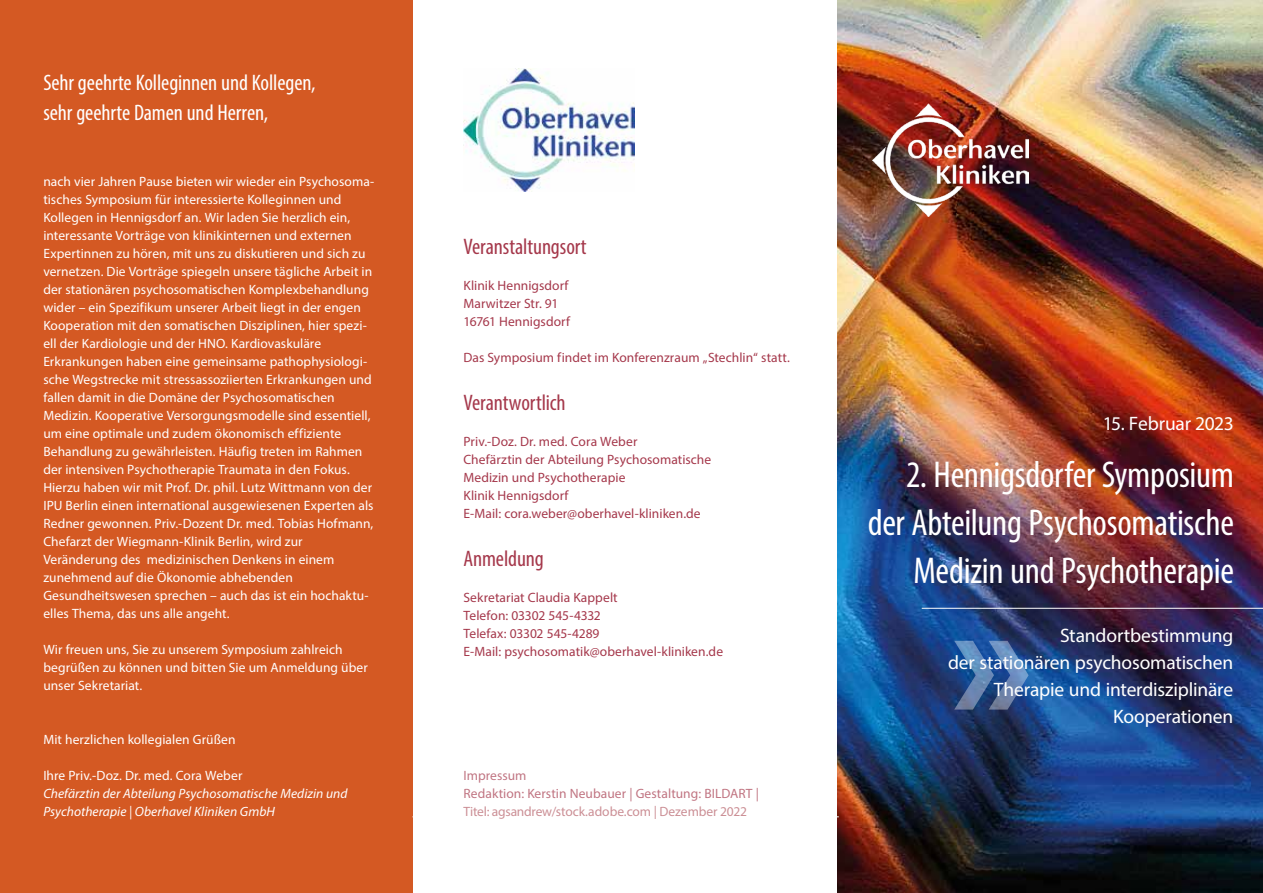
<style>
.page{position:relative;width:1263px;height:893px;background:#fff}
.page>*{position:absolute;margin:0;border:0;box-sizing:border-box;transform-origin:0 0}
.t1{font:700 180px "Myriad Pro";color:#fff}
.t2{font:condensed 37.5px/48px "Myriad Pro";letter-spacing:-.01em;color:#fff;text-align:right}
.t3{font:condensed 22.5px/30px "Myriad Pro";letter-spacing:-.005em;color:#fff}
.t4{font:condensed 22.5px "Myriad Pro";letter-spacing:-.005em;color:#a5384b}
.t5{font:19.5px/27px "Myriad Pro";letter-spacing:-.01em;color:#fff;text-align:right}
.t6{font:13.5px/18px "Myriad Pro";letter-spacing:.005em;color:#fff}
.t7{font:13.5px/18px "Myriad Pro";letter-spacing:.005em;color:#a5384b}
.t8{font:italic 13.5px/18px "Myriad Pro";color:#fff}
.t9{font:13.5px "Myriad Pro";letter-spacing:-.01em;color:#b55e67}
</style>
<div class="page">
<div style="left:0;top:0;width:412px;height:893px;background:#d45923"></div>
<img style="left:838px;top:0;width:425px;height:893px">
<img style="left:463px;top:68px;width:171px;height:124px">
<img style="left:872px;top:103px;width:156px;height:113px">
<hr style="left:922px;top:608px;width:341px;height:1px;background:#fff">
<hr style="left:412px;top:816px;width:427px;height:1px;background:#fff">
<h3 class="t3" style="left:43px;top:68px;width:274px">Sehr geehrte Kolleginnen und Kollegen, sehr geehrte Damen und Herren,</h3>
<p class="t6" style="left:43px;top:172px;width:332px">nach vier Jahren Pause bieten wir wieder ein Psychosoma&shy;tisches Symposium für interessierte Kolleginnen und Kollegen in Hennigsdorf an. Wir laden Sie herzlich ein, interessante Vorträge von klinikinternen und externen Expertinnen zu hören, mit uns zu diskutieren und sich zu vernetzen. Die Vorträge spiegeln unsere tägliche Arbeit in der stationären psychosomatischen Komplexbehandlung wider – ein Spezifikum unserer Arbeit liegt in der engen Kooperation mit den somatischen Disziplinen, hier spezi&shy;ell der Kardiologie und der HNO. Kardiovaskuläre Erkrankungen haben eine gemeinsame pathophysiologi&shy;sche Wegstrecke mit stressassoziierten Erkrankungen und fallen damit in die Domäne der Psychosomatischen Medizin. Kooperative Versorgungsmodelle sind essentiell, um eine optimale und zudem ökonomisch effiziente Behandlung zu gewährleisten. Häufig treten im Rahmen der intensiven Psychotherapie Traumata in den Fokus.<br>Hierzu haben wir mit Prof. Dr. phil. Lutz Wittmann von der IPU Berlin einen international ausgewiesenen Experten als Redner gewonnen. Priv.-Dozent Dr. med. Tobias Hofmann, Chefarzt der Wiegmann-Klinik Berlin, wird zur Veränderung des medizinischen Denkens in einem zunehmend auf die Ökonomie abhebenden Gesundheitswesen sprechen – auch das ist ein hochaktu&shy;elles Thema, das uns alle angeht.</p>
<p class="t6" style="left:43px;top:640px;width:326px">Wir freuen uns, Sie zu unserem Symposium zahlreich begrüßen zu können und bitten Sie um Anmeldung über unser Sekretariat.</p>
<p class="t6" style="left:43px;top:730px;width:194px">Mit herzlichen kollegialen Grüßen</p>
<p class="t6" style="left:43px;top:766px;width:201px">Ihre Priv.-Doz. Dr. med. Cora Weber</p>
<p class="t8" style="left:43px;top:784px;width:306px">Chefärztin der Abteilung Psychosomatische Medizin und<br>Psychotherapie | Oberhavel Kliniken GmbH</p>
<h3 class="t4" style="left:463px;top:233px;width:125px">Veranstaltungsort</h3>
<p class="t7" style="left:463px;top:276px;width:108px">Klinik Hennigsdorf<br>Marwitzer Str. 91<br>16761 Hennigsdorf</p>
<p class="t7" style="left:463px;top:348px;width:328px">Das Symposium findet im Konferenzraum „Stechlin“ statt.</p>
<h3 class="t4" style="left:463px;top:389px;width:104px">Verantwortlich</h3>
<p class="t7" style="left:463px;top:432px;width:249px">Priv.-Doz. Dr. med. Cora Weber<br>Chefärztin der Abteilung Psychosomatische Medizin und Psychotherapie<br>Klinik Hennigsdorf<br>E-Mail: cora.weber@oberhavel-kliniken.de</p>
<h3 class="t4" style="left:463px;top:545px;width:82px">Anmeldung</h3>
<p class="t7" style="left:463px;top:588px;width:261px">Sekretariat Claudia Kappelt<br>Telefon: 03302 545-4332<br>Telefax: 03302 545-4289<br>E-Mail: psychosomatik@oberhavel-kliniken.de</p>
<p class="t7" style="left:463px;top:766px;width:297px">Impressum<br>Redaktion: Kerstin Neubauer | Gestaltung: BILDART |</p>
<p class="t9" style="left:463px;top:803px;width:285px">Titel: agsandrew/stock.adobe.com | Dezember 2022</p>
<h3 class="t5" style="left:1103px;top:410px;width:133px">15. Februar 2023</h3>
<h2 class="t2" style="left:868px;top:450px;width:368px">2. Hennigsdorfer Symposium der Abteilung Psychosomatische<br>Medizin und Psychotherapie</h2>
<h3 class="t5" style="left:948px;top:621px;width:287px">Standortbestimmung<br>der stationären psychosomatischen<br>Therapie und interdisziplinäre</h3>
<h1 class="t1" style="left:950px;top:556px;width:85px">»</h1>
<h3 class="t5" style="left:1113px;top:702px;width:122px">Kooperationen</h3>
</div>
